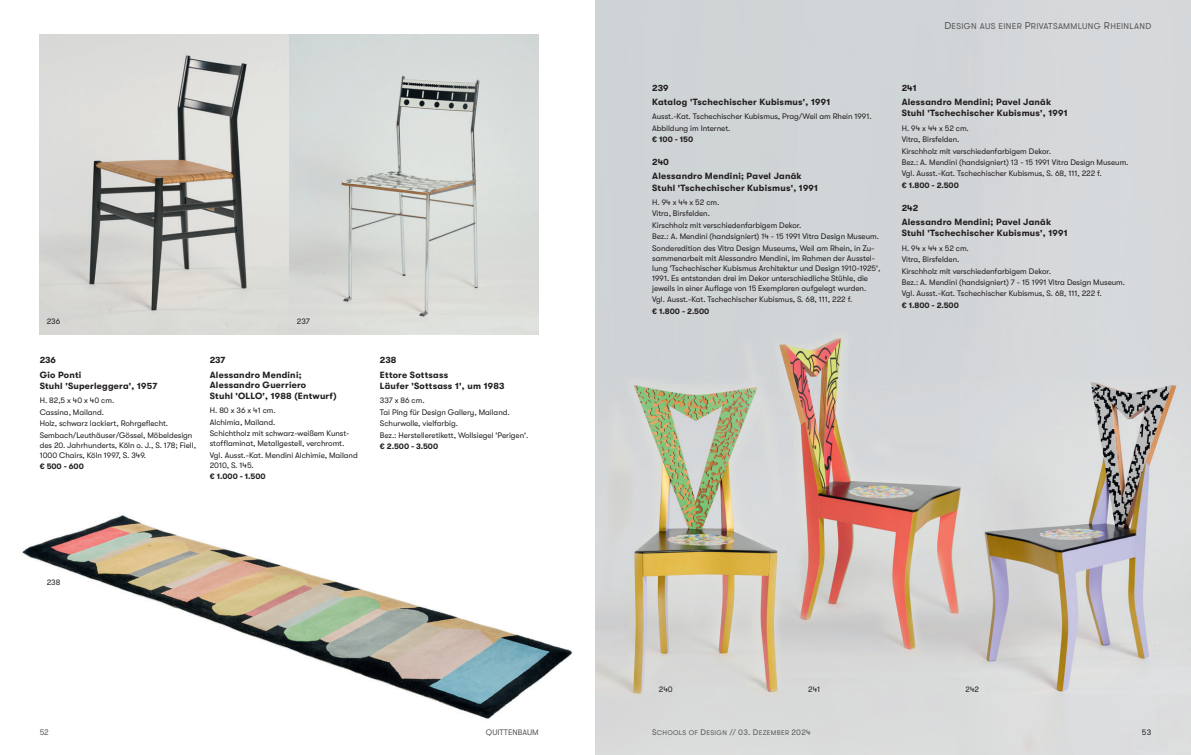
<style>
.page{position:relative;width:1191px;height:755px;background:#fff}
.page>*{position:absolute;margin:0;border:0;box-sizing:border-box;transform-origin:0 0}
.t1{font:700 9px/14.3px "GT Walsheim";letter-spacing:.025em;color:#231f20}
.t2{font:8.5px "GT Walsheim Regular SC850";letter-spacing:.035em;color:#57585a}
.t3{font:8px/11.4px "GT Walsheim";letter-spacing:-.005em;color:#231f20}
.t4{font:700 8px "GT Walsheim";letter-spacing:-.005em;color:#231f20}
.t5{font:8px "GT Walsheim";letter-spacing:.005em;color:#57585a}
.t6{font:8px "GT Walsheim Regular SC850";color:#231f20}
.t7{font:6.8px "GT Walsheim Regular SC850";letter-spacing:.045em;color:#57585a}
.s1{font-size:10px}
.s2{font-size:8px}
</style>
<div class="page">
<img style="left:595px;top:0;width:596px;height:754px">
<img style="left:40px;top:34px;width:499px;height:300px">
<img style="left:22px;top:515px;width:551px;height:204px">
<p class="t3" style="left:47px;top:315px;width:15px">236</p>
<p class="t3" style="left:297px;top:315px;width:14px">237</p>
<p class="t1" style="left:40px;top:353px;width:43px">236<br>Gio Ponti</p>
<p class="t1" style="left:40px;top:378px;width:119px">Stuhl 'Superleggera', 1957</p>
<p class="t3" style="left:40px;top:394px;width:154px">H. 82,5 x 40 x 40 cm.<br>Cassina, Mailand.<br>Holz, schwarz lackiert, Rohrgeflecht.<br>Sembach/Leuthäuser/Gössel, Möbeldesign</p>
<p class="t3" style="left:40px;top:439px;width:158px;line-height:10px">des 20. Jahrhunderts, Köln o. J., S. 178; Fiell,<br>1000 Chairs, Köln 1997, S. 349.</p>
<p class="t4" style="left:40px;top:461px;width:46px">€ 500 - 600</p>
<p class="t1" style="left:210px;top:353px;width:93px">237<br>Alessandro Mendini;</p>
<p class="t1" style="left:210px;top:378px;width:128px;line-height:11.4px">Alessandro Guerriero<br>Stuhl 'OLLO', 1988 (Entwurf)</p>
<p class="t3" style="left:210px;top:404px;width:141px">H. 80 x 36 x 41 cm.<br>Alchimia, Mailand.<br>Schichtholz mit schwarz-weißem Kunst-</p>
<p class="t3" style="left:210px;top:437px;width:149px">stofflaminat, Metallgestell, verchromt.<br>Vgl. Ausst.-Kat. Mendini Alchimie, Mailand</p>
<p class="t3" style="left:210px;top:459px;width:45px">2010, S. 145.</p>
<p class="t4" style="left:210px;top:471px;width:57px">€ 1.000 - 1.500</p>
<p class="t1" style="left:380px;top:353px;width:70px">238<br>Ettore Sottsass</p>
<p class="t1" style="left:380px;top:378px;width:126px">Läufer 'Sottsass 1', um 1983</p>
<p class="t3" style="left:380px;top:394px;width:150px">337 x 86 cm.<br>Tai Ping für Design Gallery, Mailand.<br>Schurwolle, vielfarbig.<br>Bez.: Herstelleretikett, Wollsiegel 'Perigen'.</p>
<p class="t4" style="left:380px;top:441px;width:60px">€ 2.500 - 3.500</p>
<p class="t3" style="left:47px;top:575px;width:15px">238</p>
<p class="t2" style="left:944px;top:21px;width:207px"><span class="s1">D</span>ESIGN AUS EINER <span class="s1">P</span>RIVATSAMMLUNG <span class="s1">R</span>HEINLAND</p>
<p class="t1" style="left:652px;top:80px;width:180px">239<br>Katalog 'Tschechischer Kubismus', 1991</p>
<p class="t3" style="left:652px;top:111px;width:221px">Ausst.-Kat. Tschechischer Kubismus, Prag/Weil am Rhein 1991.<br>Abbildung im Internet.</p>
<p class="t4" style="left:652px;top:135px;width:43px">€ 100 - 150</p>
<p class="t1" style="left:652px;top:155px;width:151px">240<br>Alessandro Mendini; Pavel Janák</p>
<p class="t1" style="left:652px;top:180px;width:167px">Stuhl 'Tschechischer Kubismus', 1991</p>
<p class="t3" style="left:652px;top:196px;width:228px">H. 94 x 44 x 52 cm.<br>Vitra, Birsfelden.<br>Kirschholz mit verschiedenfarbigem Dekor.<br>Bez.: A. Mendini (handsigniert) 14 - 15 1991 Vitra Design Museum.<br>Sonderedition des Vitra Design Museums, Weil am Rhein, in Zu-</p>
<p class="t3" style="left:652px;top:253px;width:230px;line-height:10px">sammenarbeit mit Alessandro Mendini, im Rahmen der Ausstel&shy;lung 'Tschechischer Kubismus Architektur und Design 1910-1925', 1991. Es entstanden drei im Dekor unterschiedliche Stühle, die jeweils in einer Auflage von 15 Exemplaren aufgelegt wurden.</p>
<p class="t3" style="left:652px;top:293px;width:202px">Vgl. Ausst.-Kat. Tschechischer Kubismus, S. 68, 111, 222 f.</p>
<p class="t4" style="left:652px;top:306px;width:59px">€ 1.800 - 2.500</p>
<p class="t1" style="left:901px;top:80px;width:151px">241<br>Alessandro Mendini; Pavel Janák</p>
<p class="t1" style="left:901px;top:106px;width:167px">Stuhl 'Tschechischer Kubismus', 1991</p>
<p class="t3" style="left:901px;top:122px;width:228px">H. 94 x 44 x 52 cm.<br>Vitra, Birsfelden.<br>Kirschholz mit verschiedenfarbigem Dekor.<br>Bez.: A. Mendini (handsigniert) 13 - 15 1991 Vitra Design Museum.<br>Vgl. Ausst.-Kat. Tschechischer Kubismus, S. 68, 111, 222 f.</p>
<p class="t4" style="left:901px;top:180px;width:59px">€ 1.800 - 2.500</p>
<p class="t1" style="left:901px;top:200px;width:151px">242<br>Alessandro Mendini; Pavel Janák</p>
<p class="t1" style="left:901px;top:226px;width:167px">Stuhl 'Tschechischer Kubismus', 1991</p>
<p class="t3" style="left:901px;top:242px;width:225px">H. 94 x 44 x 52 cm.<br>Vitra, Birsfelden.<br>Kirschholz mit verschiedenfarbigem Dekor.<br>Bez.: A. Mendini (handsigniert) 7 - 15 1991 Vitra Design Museum.<br>Vgl. Ausst.-Kat. Tschechischer Kubismus, S. 68, 111, 222 f.</p>
<p class="t4" style="left:901px;top:300px;width:59px">€ 1.800 - 2.500</p>
<p class="t3" style="left:659px;top:683px;width:16px">240</p>
<p class="t3" style="left:808px;top:683px;width:14px">241</p>
<p class="t3" style="left:965px;top:683px;width:15px">242</p>
<p class="t5" style="left:40px;top:727px;width:11px">52</p>
<p class="t5" style="left:486px;top:727px;width:54px">QUITTENBAUM</p>
<p class="t7" style="left:652px;top:728px;width:160px"><span class="s2">S</span>CHOOLS OF <span class="s2">D</span>ESIGN <span class="s2">// 03. D</span>EZEMBER <span class="s2">2024</span></p>
<p class="t6" style="left:1141px;top:727px;width:11px">53</p>
</div>
